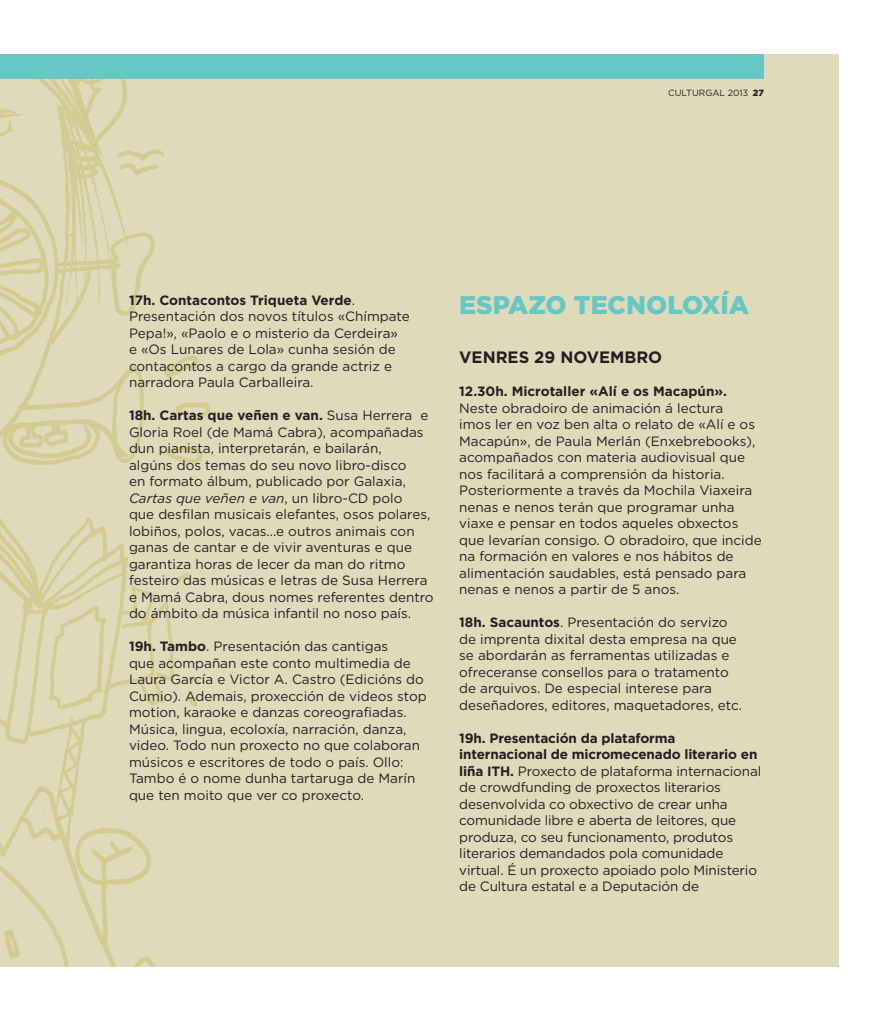
<style>
.page{position:relative;width:893px;height:1021px;background:#fff}
.page>*{position:absolute;margin:0;border:0;box-sizing:border-box;transform-origin:0 0}
.t1{font:900 25.5px "Gotham";letter-spacing:-.005em;color:#66c7c5}
.t2{font:700 16.5px "Gotham";color:#231f20}
.t3{font:13.5px/16.5px "Gotham";color:#231f20}
.t4{font:700 13.5px "Gotham";color:#231f20}
.t5{font:9px "Gotham";color:#231f20}
.s1{font-weight:900}
.s2{font-weight:700}
.s3{font-style:italic}
</style>
<div class="page">
<div style="left:0;top:54px;width:839px;height:912px;background:#dedaba"></div>
<img style="left:0;top:79px;width:211px;height:887px">
<div style="left:0;top:54px;width:764px;height:25px;background:#66c7c5"></div>
<p class="t5" style="left:668px;top:88px;width:97px">CULTURGAL 2013 <span class="s1">27</span></p>
<p class="t3" style="left:129px;top:291px;width:282px"><span class="s2">17h. Contacontos Triqueta Verde</span>.<br>Presentación dos novos títulos «Chímpate Pepa!», «Paolo e o misterio da Cerdeira»<br>e «Os Lunares de Lola» cunha sesión de contacontos a cargo da grande actriz e narradora Paula Carballeira.</p>
<p class="t3" style="left:129px;top:407px;width:306px"><span class="s2">18h. Cartas que veñen e van.</span> Susa H errera e Gloria Roel (de Mamá Cabra), acompañadas dun pianista, interpretarán, e bailarán,<br>algúns dos temas do seu novo libro-disco<br>en formato álbum, publicado por Galaxia, <span class="s3">Cartas que veñen e van</span>, un libro-CD polo<br>que desfilan musicais elefantes, osos polares, lobiños, polos, vacas...e outros animais con ganas de cantar e de vivir aventuras e que garantiza horas de lecer da man do ritmo festeiro das músicas e letras de Susa Herrera e Mamá Cabra, dous nomes referentes dentro do ámbito da música infantil no noso país.</p>
<p class="t3" style="left:129px;top:638px;width:299px"><span class="s2">19h. Tambo</span>. Presentación das cantigas<br>que acompañan este conto multimedia de Laura García e Victor A. Castro (Edicións do Cumio). Ademais, proxección de videos stop motion, karaoke e danzas coreografiadas.<br>Música, lingua, ecoloxía, narración, danza, video. Todo nun proxecto no que colaboran músicos e escritores de todo o país. Ollo:<br>Tambo é o nome dunha tartaruga de Marín que ten moito que ver co proxecto.</p>
<h1 class="t1" style="left:459px;top:290px;width:286px">ESPAZO TECNOLOXÍA</h1>
<p class="t2" style="left:459px;top:348px;width:25px">Venre</p>
<p class="t2" style="left:519px;top:348px;width:145px">s 29 novembro</p>
<p class="t4" style="left:459px;top:383px;width:269px">12.30h. M icrotaller «Alí e os Macapún».</p>
<p class="t3" style="left:459px;top:399px;width:304px">Neste obradoiro de animación á lectura<br>imos ler en voz ben alta o relato de «Alí e os Macapún», de Paula Merlán (Enxebrebooks), acompañados con materia audiovisual que nos facilitará a comprensión da historia.<br>Posteriormente a través da Mochila Viaxeira nenas e nenos terán que programar unha viaxe e pensar en todos aqueles obxectos que levarían consigo. O obradoiro, que incide na formación en valores e nos hábitos de alimentación saudables, está pensado para nenas e nenos a partir de 5 anos.</p>
<p class="t3" style="left:459px;top:614px;width:284px"><span class="s2">18h. Sacauntos</span>. Presentación do servizo de imprenta dixital desta empresa na que se abordarán as ferramentas utilizadas e ofreceranse consellos para o tratamento de arquivos. De especial interese para deseñadores, editores, maquetadores, etc.</p>
<p class="t3" style="left:459px;top:729px;width:304px"><span class="s2">19h. Presentación da plataforma internacional de micromecenado literario en liña ITH.</span> Proxecto de plataforma internacional de crowdfunding de proxectos literarios desenvolvida co obxectivo de crear unha comunidade libre e aberta de leitores, que produza, co seu funcionamento, produtos literarios demandados pola comunidade virtual. É un proxecto apoiado polo Ministerio de Cultura estatal e a Deputación de</p>
</div>
